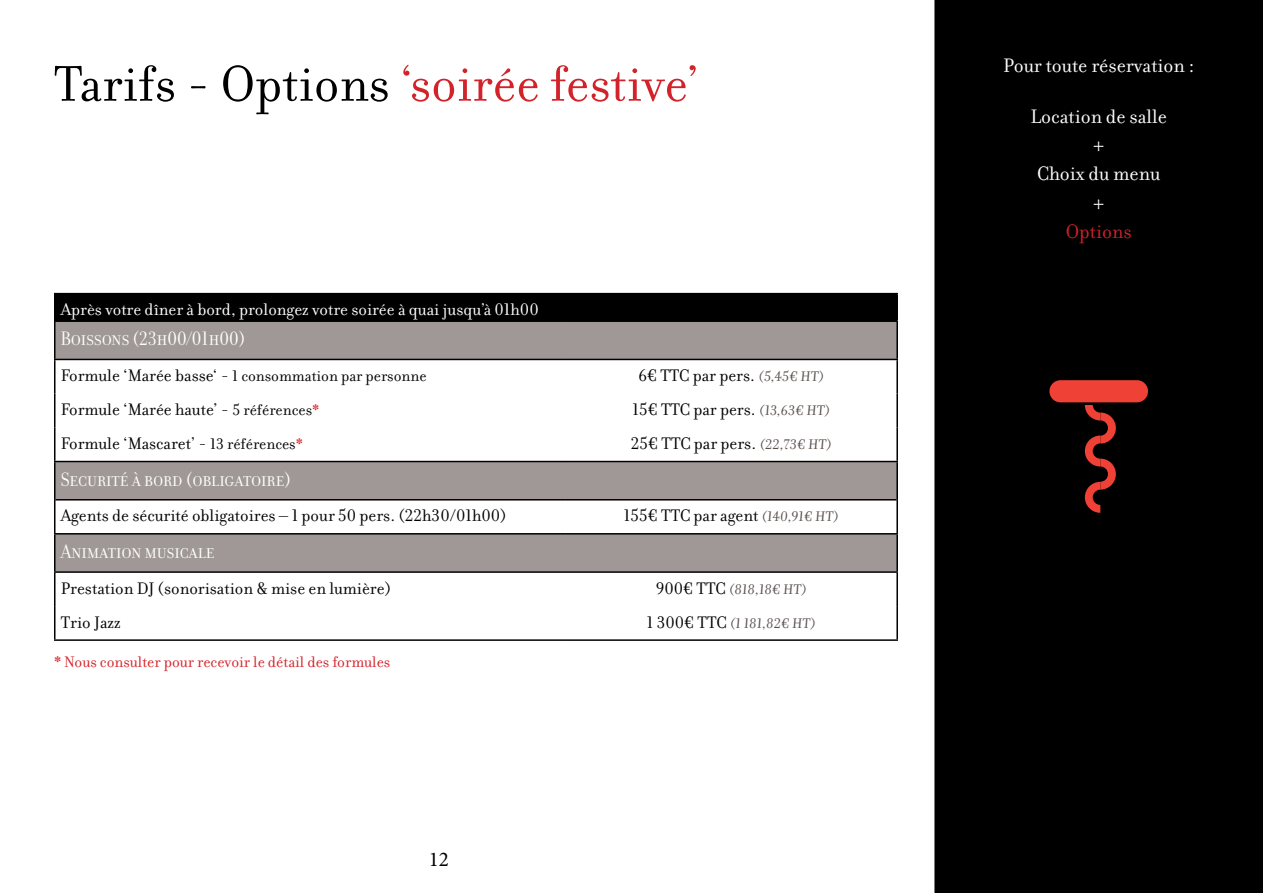
<style>
.page{position:relative;width:1263px;height:893px;background:#fff}
.page>*{position:absolute;margin:0;border:0;box-sizing:border-box;transform-origin:0 0}
.t1{font:54px "Filosofia Lining OT";color:#d2232a}
.t2{font:27px "Filosofia Lining OT";color:#fff}
.t3{font:21px "Filosofia Grand Small Caps OT";color:#fff}
.t4{font:21px "Filosofia Lining OT";color:#fff}
.t5{font:21px "Filosofia Lining OT";color:#d2232a}
.t6{font:21px "Minion Pro";color:#000}
.t7{font:18px "Filosofia Lining OT";color:#000}
.t8{font:18px "Filosofia Lining OT";color:#fff}
.t9{font:16.5px "Filosofia Lining OT";color:#d2232a}
.t10{font:16.5px "Filosofia Lining OT";color:#000}
.t11{font:15px "Filosofia Lining OT";color:#574f4d}
.s1{color:#000}
.s2{font-size:18px}
.s3{font-size:15px;color:#574f4d}
.s4{font-size:16.5px}
.s5{font-size:16.5px;color:#d2232a}
.s6{font-size:18px;color:#000}
</style>
<div class="page">
<div style="left:935px;top:1px;width:327px;height:891px;background:#000"></div>
<div style="left:934px;top:0;width:329px;height:893px;border:2px solid #000"></div>
<div style="left:55px;top:294px;width:842px;height:27px;background:#000"></div>
<div style="left:55px;top:321px;width:842px;height:38px;background:#9f9896"></div>
<svg style="left:56px;top:462px;width:840px;height:109px;fill:#9f9896"></svg>
<hr style="left:54px;top:294px;width:2px;height:26px;background:#000">
<hr style="left:896px;top:294px;width:2px;height:26px;background:#000">
<hr style="left:54px;top:322px;width:2px;height:37px;background:#000">
<hr style="left:896px;top:322px;width:2px;height:37px;background:#000">
<hr style="left:54px;top:359px;width:511px;height:1px;background:#000">
<hr style="left:54px;top:360px;width:2px;height:33px;background:#000">
<hr style="left:565px;top:359px;width:333px;height:1px;background:#000">
<hr style="left:896px;top:360px;width:2px;height:33px;background:#000">
<hr style="left:54px;top:393px;width:2px;height:34px;background:#000">
<hr style="left:896px;top:393px;width:2px;height:34px;background:#000">
<hr style="left:54px;top:427px;width:2px;height:34px;background:#000">
<hr style="left:896px;top:427px;width:2px;height:34px;background:#000">
<hr style="left:54px;top:461px;width:511px;height:1px;background:#000">
<hr style="left:54px;top:462px;width:2px;height:38px;background:#000">
<hr style="left:565px;top:461px;width:333px;height:1px;background:#000">
<hr style="left:896px;top:462px;width:2px;height:38px;background:#000">
<hr style="left:54px;top:500px;width:2px;height:33px;background:#000">
<hr style="left:896px;top:500px;width:2px;height:33px;background:#000">
<hr style="left:54px;top:533px;width:511px;height:2px;background:#000">
<hr style="left:54px;top:535px;width:2px;height:36px;background:#000">
<hr style="left:565px;top:533px;width:333px;height:2px;background:#000">
<hr style="left:896px;top:535px;width:2px;height:36px;background:#000">
<hr style="left:54px;top:571px;width:511px;height:2px;background:#000">
<hr style="left:54px;top:573px;width:2px;height:33px;background:#000">
<hr style="left:565px;top:571px;width:333px;height:2px;background:#000">
<hr style="left:896px;top:573px;width:2px;height:33px;background:#000">
<hr style="left:54px;top:606px;width:2px;height:33px;background:#000">
<hr style="left:896px;top:606px;width:2px;height:33px;background:#000">
<hr style="left:54px;top:639px;width:511px;height:2px;background:#000">
<hr style="left:565px;top:639px;width:333px;height:2px;background:#000">
<hr style="left:54px;top:293px;width:511px;height:1px;background:#000">
<hr style="left:565px;top:293px;width:333px;height:1px;background:#000">
<hr style="left:54px;top:320px;width:511px;height:2px;background:#000">
<hr style="left:565px;top:320px;width:333px;height:2px;background:#000">
<hr style="left:56px;top:499px;width:509px;height:1px;background:#000">
<hr style="left:565px;top:499px;width:331px;height:1px;background:#000">
<svg style="left:1085px;top:405px;width:31px;height:108px"></svg>
<div style="left:1049px;top:380px;width:99px;height:22px;background:#ef4136;border-radius:11px"></div>
<h1 class="t1" style="left:54px;top:54px;width:647px"><span class="s1">Tarifs - Options</span> ‘soirée festive’</h1>
<p class="t8" style="left:61px;top:300px;width:479px">Après votre dîner à bord, prolongez votre soirée à quai jusqu’à 01h00</p>
<p class="t3" style="left:61px;top:327px;width:186px">Boissons (23h00/01h00)</p>
<p class="t10" style="left:61px;top:367px;width:367px"><span class="s2">Formule ‘Marée basse‘ -</span> 1 consommation par personne</p>
<p class="t7" style="left:638px;top:365px;width:189px">6€ TTC par pers. <span class="s3">(5,45€ HT)</span></p>
<p class="t7" style="left:61px;top:399px;width:260px">Formule ‘Marée haute’ - <span class="s4">5 références</span><span class="s5">*</span></p>
<p class="t7" style="left:632px;top:399px;width:200px">15€ TTC par pers. <span class="s3">(13,63€ HT)</span></p>
<p class="t7" style="left:61px;top:433px;width:244px">Formule ‘Mascaret’ - <span class="s4">13 références</span><span class="s5">*</span></p>
<p class="t7" style="left:631px;top:433px;width:204px">25€ TTC par pers. <span class="s3">(22,73€ HT)</span></p>
<p class="t3" style="left:61px;top:467px;width:232px">Securité à bord (obligatoire)</p>
<p class="t7" style="left:61px;top:506px;width:447px">Agents de sécurité obligatoires – 1 pour 50 pers. (22h30/01h00)</p>
<p class="t7" style="left:624px;top:506px;width:217px">155€ TTC par agent <span class="s3">(140,91€ HT)</span></p>
<p class="t3" style="left:61px;top:540px;width:155px">Animation musicale</p>
<p class="t7" style="left:61px;top:578px;width:332px">Prestation DJ (sonorisation &amp; mise en lumière)</p>
<p class="t11" style="left:656px;top:581px;width:154px"><span class="s6">900€ TTC</span> (818,18€ HT)</p>
<p class="t7" style="left:61px;top:612px;width:61px">Trio Jazz</p>
<p class="t11" style="left:647px;top:615px;width:172px"><span class="s6">1 300€ TTC</span> (1 181,82€ HT)</p>
<p class="t9" style="left:54px;top:653px;width:338px">* Nous consulter pour recevoir le détail des formules</p>
<p class="t6" style="left:429px;top:845px;width:22px">12</p>
<p class="t4" style="left:1003px;top:54px;width:193px">Pour toute réservation :</p>
<p class="t4" style="left:1030px;top:104px;width:138px">Location de salle</p>
<h2 class="t2" style="left:1092px;top:132px;width:14px">+</h2>
<p class="t4" style="left:1037px;top:162px;width:125px">Choix du menu</p>
<h2 class="t2" style="left:1092px;top:189px;width:14px">+</h2>
<p class="t5" style="left:1066px;top:220px;width:67px">Options</p>
</div>
